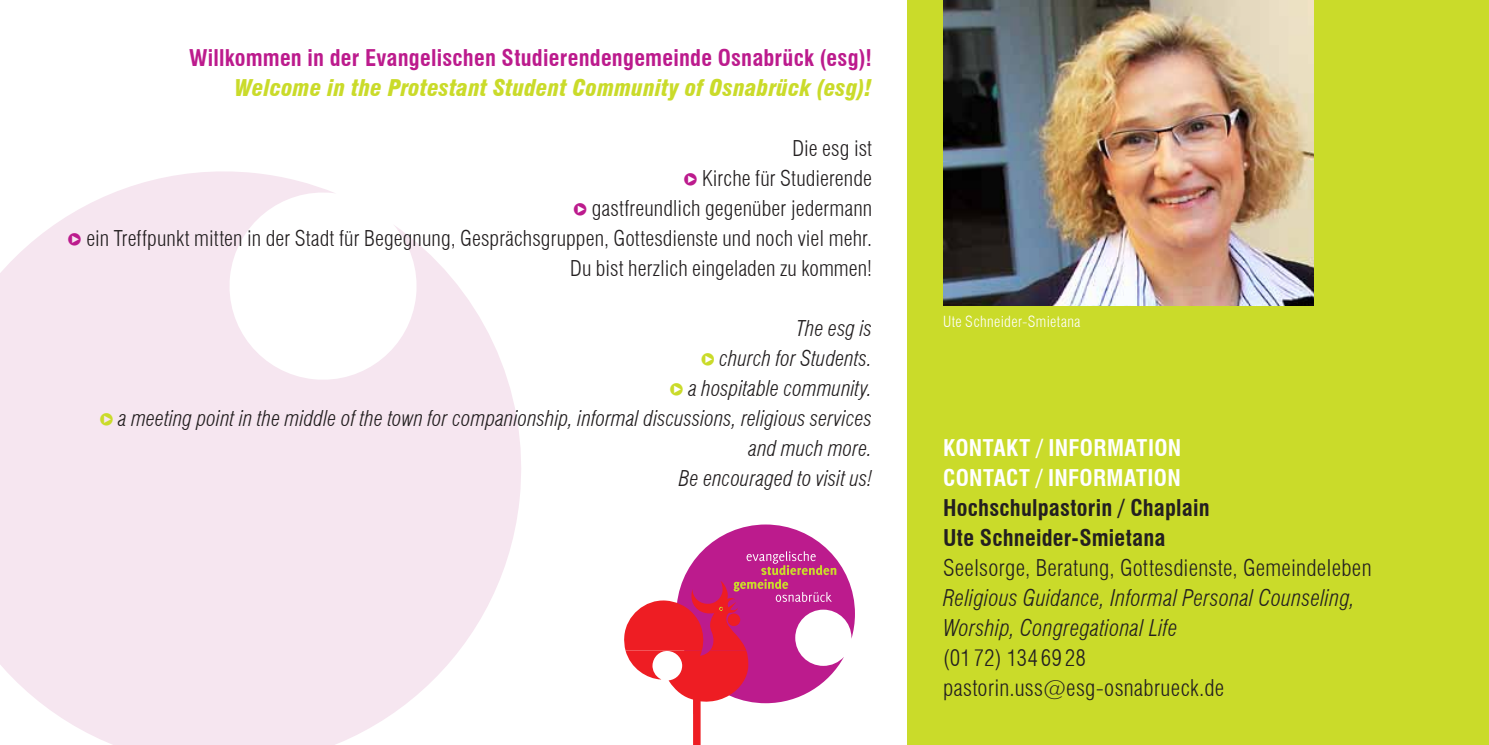
<style>
.page{position:relative;width:1489px;height:745px;background:#fff}
.page>*{position:absolute;margin:0;border:0;box-sizing:border-box;transform-origin:0 0}
.t1{font:300 condensed 22.5px/30px "Swiss 721 BT";letter-spacing:.015em;color:#231f20}
.t2{font:italic 300 condensed 22.5px/30px "Swiss 721 BT";letter-spacing:.01em;color:#231f20}
.t3{font:700 condensed 22.5px "Swiss 721 BT";letter-spacing:.01em;color:#bc1b8d}
.t4{font:italic 900 condensed 22.5px "Swiss 721 BT";letter-spacing:.01em;color:#cadb2a}
.t5{font:700 condensed 22.5px/30px "Swiss 721 BT";letter-spacing:.01em;color:#231f20}
.t6{font:700 condensed 22.5px/30px "Swiss 721 BT";letter-spacing:.015em;color:#fff}
.t7{font:300 condensed 21.25px/30px "Swiss 721 BT";letter-spacing:.005em;color:#231f20;text-align:right}
.t8{font:italic 300 condensed 21.25px/30px "Swiss 721 BT";letter-spacing:.005em;color:#231f20;text-align:right}
.t9{font:300 condensed 15px "Swiss 721 BT";letter-spacing:.025em;color:#fff}
.s1{font-family:"Delicious";font-weight:400;font-stretch:normal;color:#bc1b8d}
.s2{font-family:"Delicious";font-weight:400;font-style:normal;font-stretch:normal;color:#cadb2a}
</style>
<div class="page">
<svg style="left:0;top:171px;width:521px;height:573px;fill:#f6e6f0"></svg>
<div style="left:907px;top:0;width:581px;height:744px;background:#cadb2a"></div>
<svg style="left:624px;top:524px;width:231px;height:189px"></svg>
<div style="left:693px;top:688px;width:7px;height:56px;background:#ee1d23"></div>
<img style="left:943px;top:0;width:369px;height:305px">
<p class="t3" style="left:189px;top:44px;width:684px">Willkommen in der Evangelischen Studierendengemeinde Osnabrück (esg)!</p>
<p class="t4" style="left:234px;top:74px;width:639px">Welcome in the Protestant Student Community of Osnabrück (esg)!</p>
<p class="t7" style="left:68px;top:133px;width:806px">Die esg ist<br><span class="s1">Δ</span> Kirche für Studierende<br><span class="s1">Δ</span> gastfreundlich gegenüber jedermann<br><span class="s1">Δ</span> ein Treffpunkt mitten in der Stadt für Begegnung, Gesprächsgruppen, Gottesdienste und noch viel mehr.<br>Du bist herzlich eingeladen zu kommen!</p>
<p class="t8" style="left:99px;top:313px;width:774px">The esg is<br><span class="s2">Δ</span> church for Students.<br><span class="s2">Δ</span> a hospitable community.<br><span class="s2">Δ</span> a meeting point in the middle of the town for companionship, informal discussions, religious services and much more.<br>Be encouraged to visit us!</p>
<p class="t9" style="left:943px;top:312px;width:139px">Ute Schneider-Smietana</p>
<p class="t6" style="left:943px;top:432px;width:240px">Kontakt / Information<br>Contact / Information</p>
<p class="t5" style="left:942px;top:492px;width:268px">Hochschulpastorin / Chaplain<br>Ute Schneider-Smietana</p>
<p class="t1" style="left:942px;top:552px;width:430px">Seelsorge, Beratung, Gottesdienste, Gemeindeleben</p>
<p class="t2" style="left:942px;top:582px;width:413px">Religious Guidance, Informal Personal Counseling,<br>Worship, Congregational Life</p>
<p class="t1" style="left:942px;top:642px;width:283px">(01 72) 134 69 28 pastorin.uss@esg-osnabrueck.de</p>
</div>
